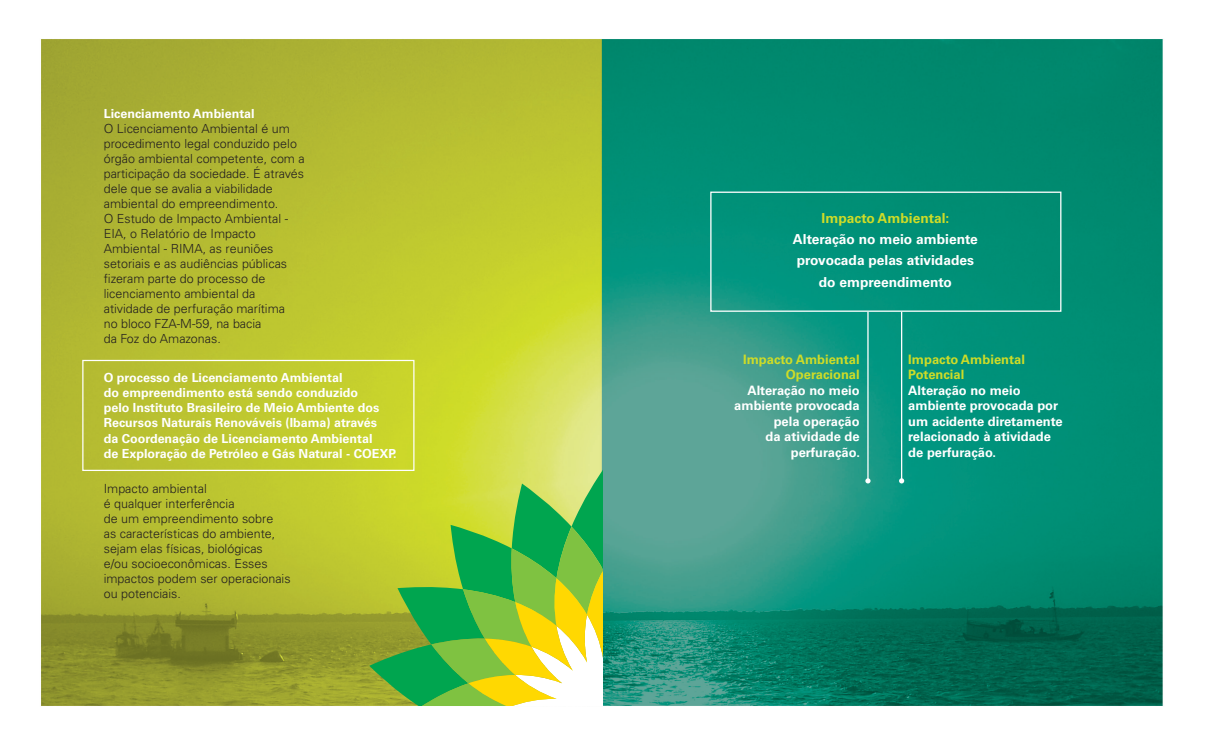
<style>
.page{position:relative;width:1205px;height:745px;background:#fff}
.page>*{position:absolute;margin:0;border:0;box-sizing:border-box;transform-origin:0 0}
.t1{font:700 13.75px/21.2px "Univers LT Std";color:#fff;text-align:center}
.t2{font:700 13.75px "Univers LT Std";color:#cfdc27}
.t3{font:700 13px/15.5px "Univers LT Std";color:#fff;text-align:right}
.t4{font:700 13px/15.5px "Univers LT Std";color:#cfdc27;text-align:right}
.t5{font:300 12.5px/15px "Univers LT Std";color:#231f20}
.t6{font:700 12.5px/15px "Univers LT Std";color:#fff}
</style>
<div class="page">
<img style="left:41px;top:39px;width:1122px;height:667px">
<hr style="left:867px;top:311px;width:1px;height:169px;background:#fff">
<svg style="left:865px;top:478px;width:5px;height:5px"></svg>
<hr style="left:901px;top:311px;width:1px;height:169px;background:#fff">
<svg style="left:899px;top:478px;width:5px;height:5px"></svg>
<div style="left:710px;top:191px;width:351px;height:120px;border:1px solid #fff"></div>
<div style="left:82px;top:359px;width:332px;height:111px;border:1px solid #fff"></div>
<svg style="left:369px;top:469px;width:233px;height:236px"></svg>
<p class="t6" style="left:104px;top:106px;width:152px">Licenciamento Ambiental</p>
<p class="t5" style="left:104px;top:121px;width:203px">O Licenciamento Ambiental é um procedimento legal conduzido pelo órgão ambiental competente, com a participação da sociedade. É através dele que se avalia a viabilidade ambiental do empreendimento.<br>O Estudo de Impacto Ambiental -<br>EIA, o Relatório de Impacto<br>Ambiental - RIMA, as reuniões setoriais e as audiências públicas fizeram parte do processo de licenciamento ambiental da atividade de perfuração marítima<br>no bloco FZA-M-59, na bacia<br>da Foz do Amazonas.</p>
<p class="t6" style="left:104px;top:370px;width:294px">O processo de Licenciamento Ambiental<br>do empreendimento está sendo conduzido<br>pelo Instituto Brasileiro de Meio Ambiente dos Recursos Naturais Renováveis (Ibama) através<br>da Coordenação de Licenciamento Ambiental<br>de Exploração de Petróleo e Gás Natural - COEXP.</p>
<p class="t5" style="left:104px;top:481px;width:188px">Impacto ambiental<br>é qualquer interferência<br>de um empreendimento sobre<br>as características do ambiente, sejam elas físicas, biológicas<br>e/ou socioeconômicas. Esses impactos podem ser operacionais ou potenciais.</p>
<p class="t2" style="left:821px;top:210px;width:129px">Impacto Ambiental:</p>
<p class="t1" style="left:793px;top:228px;width:186px">Alteração no meio ambiente provocada pelas atividades do empreendimento</p>
<p class="t4" style="left:743px;top:351px;width:118px">Impacto Ambiental<br>Operacional</p>
<p class="t3" style="left:734px;top:382px;width:127px">Alteração no meio ambiente provocada pela operação<br>da atividade de perfuração.</p>
<p class="t4" style="left:908px;top:351px;width:118px;text-align:left">Impacto Ambiental<br>Potencial</p>
<p class="t3" style="left:908px;top:382px;width:156px;text-align:left">Alteração no meio ambiente provocada por um acidente diretamente relacionado à atividade de perfuração.</p>
</div>
